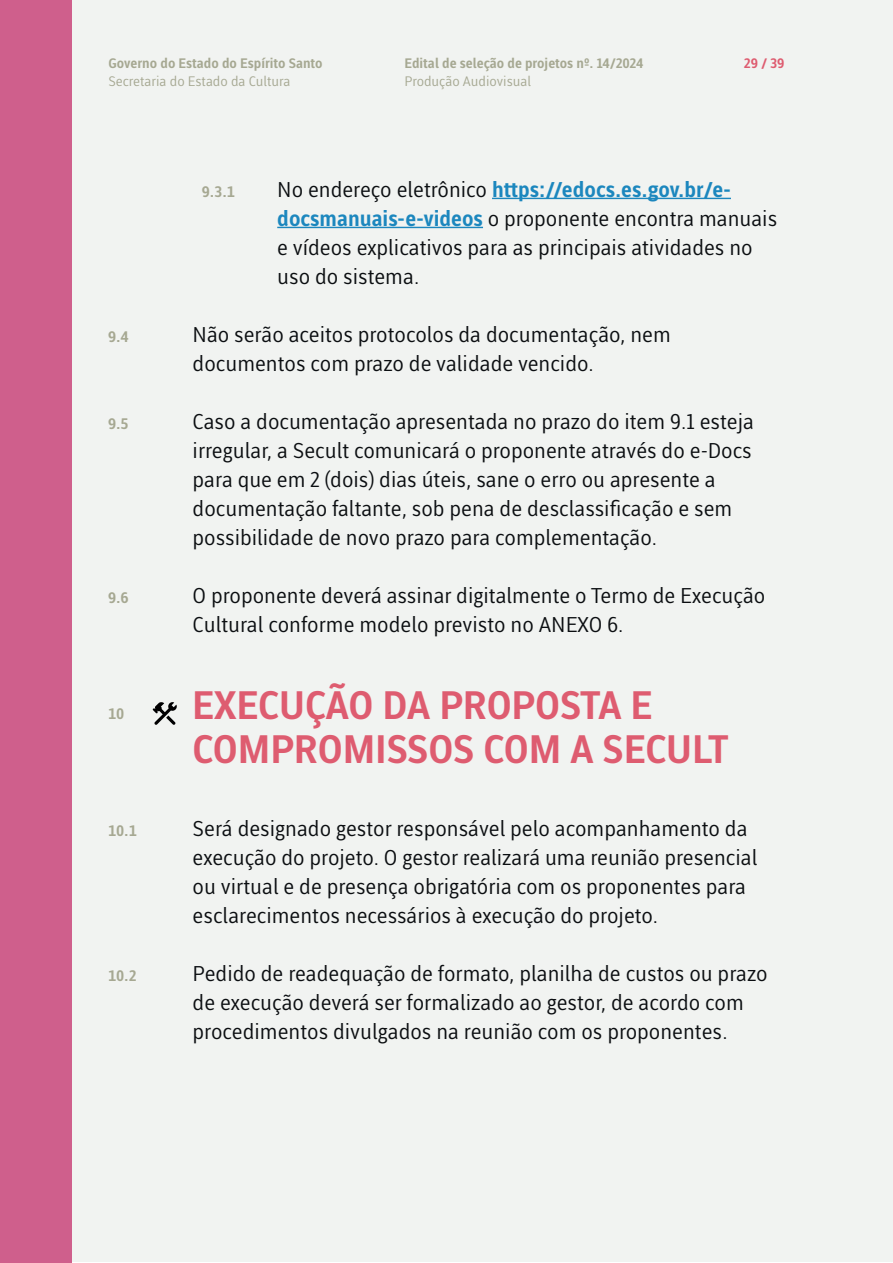
<style>
.page{position:relative;width:893px;height:1263px;background:#fff}
.page>*{position:absolute;margin:0;border:0;box-sizing:border-box;transform-origin:0 0}
.t1{font:39px/43.5px "Ufes Sans VF Roman";color:#de5c70}
.t2{font:21px/29px "Ufes Sans VF Roman";color:#0b0e11}
.t3{font:15px "Ufes Sans VF Roman";color:#a6a892}
.t4{font:13.5px/18px "Ufes Sans VF Roman";color:#a6a892}
.t5{font:13.5px "Ufes Sans VF Roman";color:#de5c70}
.s1{color:#1c87be}
</style>
<div class="page">
<div style="left:1px;top:1px;width:891px;height:1261px;background:#f1f3f1"></div>
<div style="left:0;top:0;width:72px;height:1263px;background:#cf5f8c"></div>
<hr style="left:492px;top:198px;width:239px;height:1px;background:#1c87be">
<hr style="left:277px;top:227px;width:206px;height:1px;background:#1c87be">
<svg style="left:153px;top:702px;width:24px;height:23px"></svg>
<p class="t4" style="left:108px;top:54px;width:216px">Governo do Estado do Espírito Santo<br>Secretaria do Estado da Cultura</p>
<p class="t4" style="left:405px;top:54px;width:240px">Edital de seleção de projetos nº. 14/2024<br>Produção Audiovisual</p>
<p class="t5" style="left:744px;top:55px;width:42px">29 / 39</p>
<p class="t3" style="left:202px;top:182px;width:35px">9.3.1</p>
<p class="t2" style="left:277px;top:175px;width:501px">No endereço eletrônico <span class="s1">https://edocs.es.gov.br/e&shy;docsmanuais-e-videos</span> o proponente encontra manuais e vídeos explicativos para as principais atividades no uso do sistema.</p>
<p class="t3" style="left:108px;top:327px;width:22px">9.4</p>
<p class="t2" style="left:193px;top:320px;width:480px">Não serão aceitos protocolos da documentação, nem documentos com prazo de validade vencido.</p>
<p class="t3" style="left:108px;top:414px;width:22px">9.5</p>
<p class="t2" style="left:193px;top:407px;width:563px">Caso a documentação apresentada no prazo do item 9.1 esteja irregular, a Secult comunicará o proponente através do e-Docs para que em 2 (dois) dias úteis, sane o erro ou apresente a documentação faltante, sob pena de desclassificação e sem possibilidade de novo prazo para complementação.</p>
<p class="t3" style="left:108px;top:589px;width:22px">9.6</p>
<p class="t2" style="left:193px;top:581px;width:574px">O proponente deverá assinar digitalmente o Termo de Execução<br>Cultural conforme modelo previsto no ANEXO 6.</p>
<p class="t3" style="left:108px;top:705px;width:18px">10</p>
<h1 class="t1" style="left:192px;top:683px;width:537px">EXECUÇÃO DA PROPOSTA E<br>COMPROMISSOS COM A SECULT</h1>
<p class="t3" style="left:108px;top:821px;width:30px">10.1</p>
<p class="t2" style="left:193px;top:813px;width:566px">Será designado gestor responsável pelo acompanhamento da execução do projeto. O gestor realizará uma reunião presencial ou virtual e de presença obrigatória com os proponentes para esclarecimentos necessários à execução do projeto.</p>
<p class="t3" style="left:108px;top:966px;width:30px">10.2</p>
<p class="t2" style="left:193px;top:959px;width:576px">Pedido de readequação de formato, planilha de custos ou prazo de execução deverá ser formalizado ao gestor, de acordo com procedimentos divulgados na reunião com os proponentes.</p>
</div>
